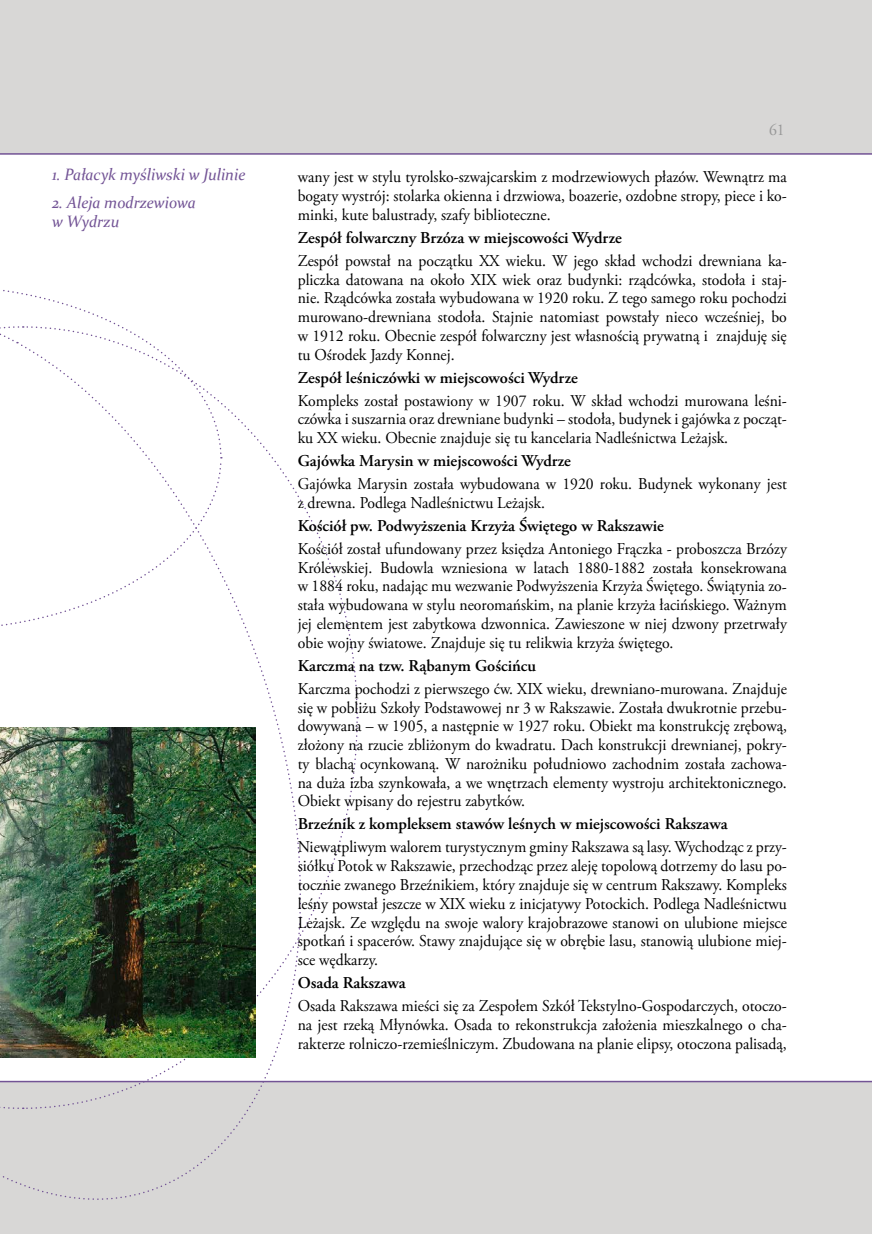
<style>
.page{position:relative;width:872px;height:1234px;background:#fff}
.page>*{position:absolute;margin:0;border:0;box-sizing:border-box;transform-origin:0 0}
.t1{font:16.5px/18.8px "Adobe Garamond Pro";color:#000;text-align:justify;scale:.95 1}
.t2{font:600 16.5px "Adobe Garamond Pro";color:#000}
.t3{font:italic 16.5px/18.8px "Constantia";color:#725395;scale:.95 1}
.t4{font:16.5px "Adobe Garamond Pro";color:#989898;scale:.95 1}
</style>
<div class="page">
<div style="left:0;top:0;width:872px;height:153px;background:#d8d7d6"></div>
<div style="left:0;top:1082px;width:872px;height:151px;background:#d8d7d6"></div>
<svg style="left:2px;top:917px;width:299px;height:283px"></svg>
<svg style="left:0;top:290px;width:222px;height:819px"></svg>
<img style="left:0;top:170px;width:1px;height:523px">
<img style="left:0;top:727px;width:255px;height:330px">
<hr style="left:0;top:153px;width:872px;height:2px;background:#725395">
<hr style="left:0;top:1080px;width:872px;height:1px;background:#725395">
<p class="t3" style="left:52px;top:165px;width:205px">1. Pałacyk myśliwski w Julinie</p>
<p class="t3" style="left:52px;top:192px;width:153px">2. Aleja modrzewiowa w Wydrzu</p>
<p class="t4" style="left:769px;top:120px;width:18px">61</p>
<p class="t1" style="left:298px;top:168px;width:516px">wany jest w stylu tyrolsko-szwajcarskim z modrzewiowych płazów. Wewnątrz ma bogaty wystrój: stolarka okienna i drzwiowa, boazerie, ozdobne stropy, piece i ko&shy;minki, kute balustrady, szafy biblioteczne.</p>
<p class="t2" style="left:298px;top:228px;width:325px">Zespół folwarczny Brzóza w miejscowości Wydrze</p>
<p class="t1" style="left:298px;top:252px;width:516px">Zespół powstał na początku XX wieku. W jego skład wchodzi drewniana ka&shy;pliczka datowana na około XIX wiek oraz budynki: rządcówka, stodoła i staj&shy;nie. Rządcówka została wybudowana w 1920 roku. Z tego samego roku pochodzi murowano-drewniana stodoła. Stajnie natomiast powstały nieco wcześniej, bo w 1912 roku. Obecnie zespół folwarczny jest własnością prywatną i znajduję się tu Ośrodek Jazdy Konnej.</p>
<p class="t2" style="left:298px;top:368px;width:281px">Zespół leśniczówki w miejscowości Wydrze</p>
<p class="t1" style="left:298px;top:391px;width:516px">Kompleks został postawiony w 1907 roku. W skład wchodzi murowana leśni&shy;czówka i suszarnia oraz drewniane budynki – stodoła, budynek i gajówka z począt&shy;ku XX wieku. Obecnie znajduje się tu kancelaria Nadleśnictwa Leżajsk.</p>
<p class="t2" style="left:298px;top:451px;width:275px">Gajówka Marysin w miejscowości Wydrze</p>
<p class="t1" style="left:298px;top:475px;width:516px">Gajówka Marysin została wybudowana w 1920 roku. Budynek wykonany jest z drewna. Podlega Nadleśnictwu Leżajsk.</p>
<p class="t2" style="left:298px;top:516px;width:368px">Kościół pw. Podwyższenia Krzyża Świętego w Rakszawie</p>
<p class="t1" style="left:298px;top:540px;width:516px">Kościół został ufundowany przez księdza Antoniego Frączka - proboszcza Brzózy Królewskiej. Budowla wzniesiona w latach 1880-1882 została konsekrowana w 1884 roku, nadając mu wezwanie Podwyższenia Krzyża Świętego. Świątynia zo&shy;stała wybudowana w stylu neoromańskim, na planie krzyża łacińskiego. Ważnym jej elementem jest zabytkowa dzwonnica. Zawieszone w niej dzwony przetrwały obie wojny światowe. Znajduje się tu relikwia krzyża świętego.</p>
<p class="t2" style="left:298px;top:656px;width:240px">Karczma na tzw. Rąbanym Gościńcu</p>
<p class="t1" style="left:298px;top:679px;width:516px">Karczma pochodzi z pierwszego ćw. XIX wieku, drewniano-murowana. Znajduje się w pobliżu Szkoły Podstawowej nr 3 w Rakszawie. Została dwukrotnie przebu&shy;dowywana – w 1905, a następnie w 1927 roku. Obiekt ma konstrukcję zrębową, złożony na rzucie zbliżonym do kwadratu. Dach konstrukcji drewnianej, pokry&shy;ty blachą ocynkowaną. W narożniku południowo zachodnim została zachowa&shy;na duża izba szynkowała, a we wnętrzach elementy wystroju architektonicznego.<br>Obiekt wpisany do rejestru zabytków.</p>
<p class="t2" style="left:298px;top:814px;width:431px">Brzeźnik z kompleksem stawów leśnych w miejscowości Rakszawa</p>
<p class="t1" style="left:298px;top:838px;width:516px">Niewątpliwym walorem turystycznym gminy Rakszawa są lasy. Wychodząc z przy&shy;siółku Potok w Rakszawie, przechodząc przez aleję topolową dotrzemy do lasu po&shy;tocznie zwanego Brzeźnikiem, który znajduje się w centrum Rakszawy. Kompleks leśny powstał jeszcze w XIX wieku z inicjatywy Potockich. Podlega Nadleśnictwu Leżajsk. Ze względu na swoje walory krajobrazowe stanowi on ulubione miejsce spotkań i spacerów. Stawy znajdujące się w obrębie lasu, stanowią ulubione miej&shy;sce wędkarzy.</p>
<p class="t2" style="left:298px;top:973px;width:110px">Osada Rakszawa</p>
<p class="t1" style="left:298px;top:996px;width:516px">Osada Rakszawa mieści się za Zespołem Szkół Tekstylno-Gospodarczych, otoczo&shy;na jest rzeką Młynówka. Osada to rekonstrukcja założenia mieszkalnego o cha&shy;rakterze rolniczo-rzemieślniczym. Zbudowana na planie elipsy, otoczona palisadą,</p>
</div>
